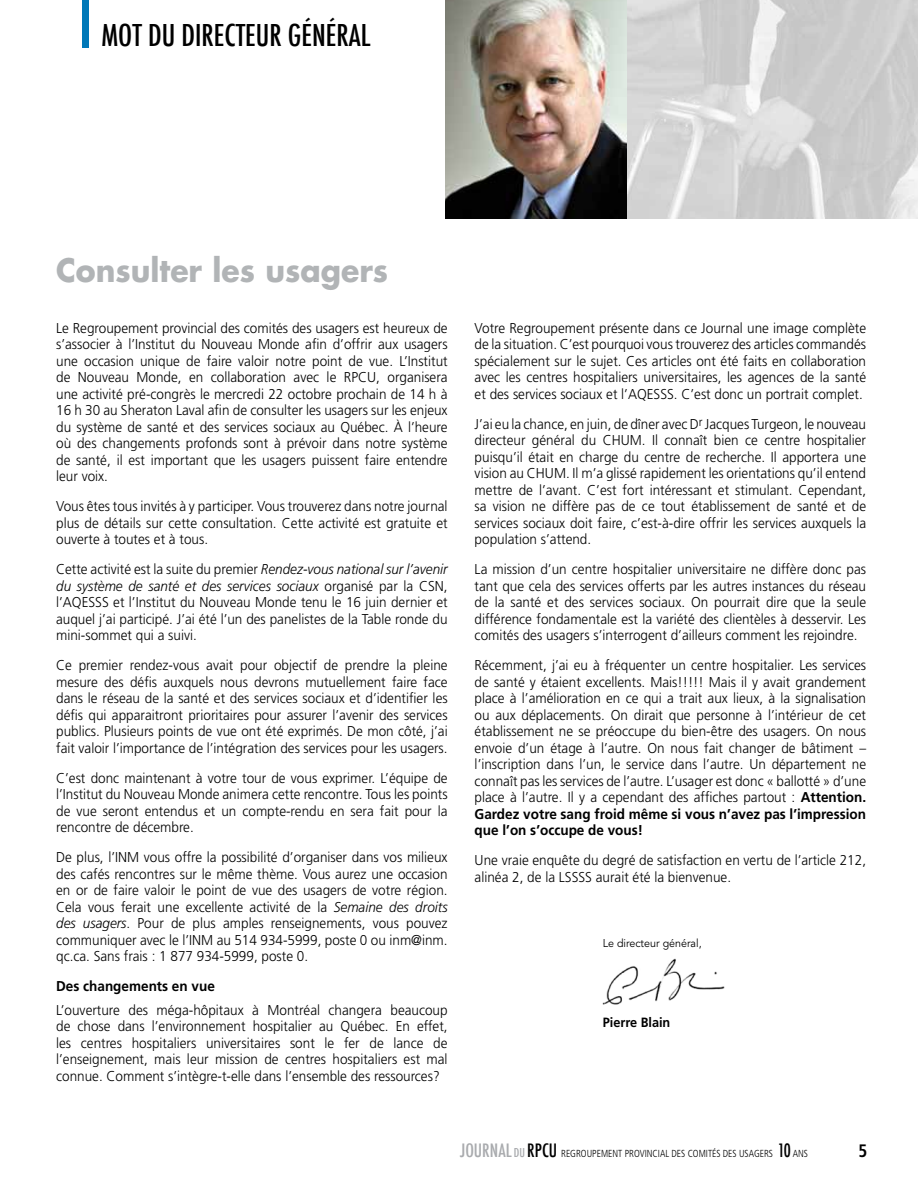
<style>
.page{position:relative;width:918px;height:1188px;background:#fff}
.page>*{position:absolute;margin:0;border:0;box-sizing:border-box;transform-origin:0 0}
.t1{font:700 31.5px "Futura";color:#b1b4b6;scale:.95 1}
.t2{font:500 condensed 29.4px "Futura";color:#000}
.t3{font:700 condensed 18px "Frutiger";color:#000;scale:.95 1}
.t4{font:300 14.25px/16.5px "Frutiger";color:#000;text-align:justify;scale:.95 1}
.t5{font:700 14.25px "Frutiger";color:#000;scale:.95 1}
.t6{font:700 13.35px "Frutiger";color:#000;scale:.95 1}
.t7{font:11.25px "Avenir";color:#000;scale:.95 1}
.t8{font:300 condensed 10.2px "Frutiger";color:#000;scale:.95 1}
.s1{font-style:italic}
.s2{font-weight:700}
.s3{font-family:"Futura";font-weight:500;font-size:18px;color:#a9abae}
.s4{font-family:"Futura";font-weight:500;font-size:12px;color:#a9abae}
.s5{font-family:"Futura";font-weight:500;font-size:18px}
</style>
<div class="page">
<img style="left:626px;top:0;width:292px;height:219px">
<div style="left:82px;top:0;width:7px;height:48px;background:#0078b8"></div>
<img style="left:602px;top:958px;width:123px;height:47px">
<img style="left:446px;top:0;width:180px;height:219px">
<h2 class="t2" style="left:102px;top:17px;width:92px">MOT DU DIREC</h2>
<h2 class="t2" style="left:236px;top:17px;width:113px">TEUR GÉNÉRAL</h2>
<h1 class="t1" style="left:56px;top:249px;width:351px">Consulter les usagers</h1>
<p class="t4" style="left:56px;top:320px;width:414px">Le Regroupement provincial des comités des usagers est heureux de s’associer à l’Institut du Nouveau Monde afin d’offrir aux usagers une occasion unique de faire valoir notre point de vue. L’Institut de Nouveau Monde, en collaboration avec le RPCU, organisera une activité pré-congrès le mercredi 22 octobre prochain de 14 h à 16 h 30 au Sheraton Laval afin de consulter les usagers sur les enjeux du système de santé et des services sociaux au Québec. À l’heure où des changements profonds sont à prévoir dans notre système de santé, il est important que les usagers puissent faire entendre leur voix.</p>
<p class="t4" style="left:56px;top:498px;width:414px">Vous êtes tous invités à y participer. Vous trouverez dans notre journal plus de détails sur cette consultation. Cette activité est gratuite et ouverte à toutes et à tous.</p>
<p class="t4" style="left:56px;top:561px;width:414px">Cette activité est la suite du premier <span class="s1">Rendez-vous national sur l’avenir du système de santé et des services sociaux</span> organisé par la CSN, l’AQESSS et l’Institut du Nouveau Monde tenu le 16 juin dernier et auquel j’ai participé. J’ai été l’un des panelistes de la Table ronde du mini-sommet qui a suivi.</p>
<p class="t4" style="left:56px;top:657px;width:414px">Ce premier rendez-vous avait pour objectif de prendre la pleine mesure des défis auxquels nous devrons mutuellement faire face dans le réseau de la santé et des services sociaux et d’identifier les défis qui apparaitront prioritaires pour assurer l’avenir des services publics. Plusieurs points de vue ont été exprimés. De mon côté, j’ai fait valoir l’importance de l’intégration des services pour les usagers.</p>
<p class="t4" style="left:56px;top:770px;width:414px">C’est donc maintenant à votre tour de vous exprimer. L’équipe de l’Institut du Nouveau Monde animera cette rencontre. Tous les points de vue seront entendus et un compte-rendu en sera fait pour la rencontre de décembre.</p>
<p class="t4" style="left:56px;top:849px;width:414px">De plus, l’INM vous offre la possibilité d’organiser dans vos milieux des cafés rencontres sur le même thème. Vous aurez une occasion en or de faire valoir le point de vue des usagers de votre région.<br>Cela vous ferait une excellente activité de la <span class="s1">Semaine des droits des usagers</span>. Pour de plus amples renseignements, vous pouvez communiquer avec le l’INM au 514 934-5999, poste 0 ou inm@inm. qc.ca. Sans frais : 1 877 934-5999, poste 0.</p>
<p class="t5" style="left:56px;top:978px;width:169px">Des changements en vue</p>
<p class="t4" style="left:56px;top:1001px;width:414px">L’ouverture des méga-hôpitaux à Montréal changera beaucoup de chose dans l’environnement hospitalier au Québec. En effet, les centres hospitaliers universitaires sont le fer de lance de l’enseignement, mais leur mission de centres hospitaliers est mal connue. Comment s’intègre-t-elle dans l’ensemble des ressources?</p>
<p class="t4" style="left:475px;top:320px;width:414px">Votre Regroupement présente dans ce Journal une image complète de la situation. C’est pourquoi vous trouverez des articles commandés spécialement sur le sujet. Ces articles ont été faits en collaboration avec les centres hospitaliers universitaires, les agences de la santé et des services sociaux et l’AQESSS. C’est donc un portrait complet.</p>
<p class="t4" style="left:475px;top:416px;width:414px">J’ai eu la chance, en juin, de dîner avec D<sup>r</sup> Jacques Turgeon, le nouveau directeur général du CHUM. Il connaît bien ce centre hospitalier puisqu’il était en charge du centre de recherche. Il apportera une vision au CHUM. Il m’a glissé rapidement les orientations qu’il entend mettre de l’avant. C’est fort intéressant et stimulant. Cependant, sa vision ne diffère pas de ce tout établissement de santé et de services sociaux doit faire, c’est-à-dire offrir les services auxquels la population s’attend.</p>
<p class="t4" style="left:475px;top:561px;width:414px">La mission d’un centre hospitalier universitaire ne diffère donc pas tant que cela des services offerts par les autres instances du réseau de la santé et des services sociaux. On pourrait dire que la seule différence fondamentale est la variété des clientèles à desservir. Les comités des usagers s’interrogent d’ailleurs comment les rejoindre.</p>
<p class="t4" style="left:475px;top:657px;width:414px">Récemment, j’ai eu à fréquenter un centre hospitalier. Les services de santé y étaient excellents. Mais!!!!! Mais il y avait grandement place à l’amélioration en ce qui a trait aux lieux, à la signalisation ou aux déplacements. On dirait que personne à l’intérieur de cet établissement ne se préoccupe du bien-être des usagers. On nous envoie d’un étage à l’autre. On nous fait changer de bâtiment – l’inscription dans l’un, le service dans l’autre. Un département ne connaît pas les services de l’autre. L’usager est donc « ballotté » d’une place à l’autre. Il y a cependant des affiches partout : <span class="s2">Attention.<br>Gardez votre sang froid même si vous n’avez pas l’impression que l’on s’occupe de vous!</span></p>
<p class="t4" style="left:475px;top:852px;width:414px">Une vraie enquête du degré de satisfaction en vertu de l’article 212, alinéa 2, de la LSSSS aurait été la bienvenue.</p>
<p class="t7" style="left:603px;top:937px;width:106px">Le directeur général,</p>
<p class="t6" style="left:603px;top:1015px;width:73px">Pierre Blain</p>
<p class="t8" style="left:460px;top:1148px;width:357px"><span class="s3">JOURNAL</span> <span class="s4">DU</span> <span class="s5">RPCU</span> REGROUPEMENT PROVINCIAL DES COMITÉS DES USAGERS <span class="s5">10</span> ANS</p>
<p class="t3" style="left:858px;top:1140px;width:11px">5</p>
</div>
